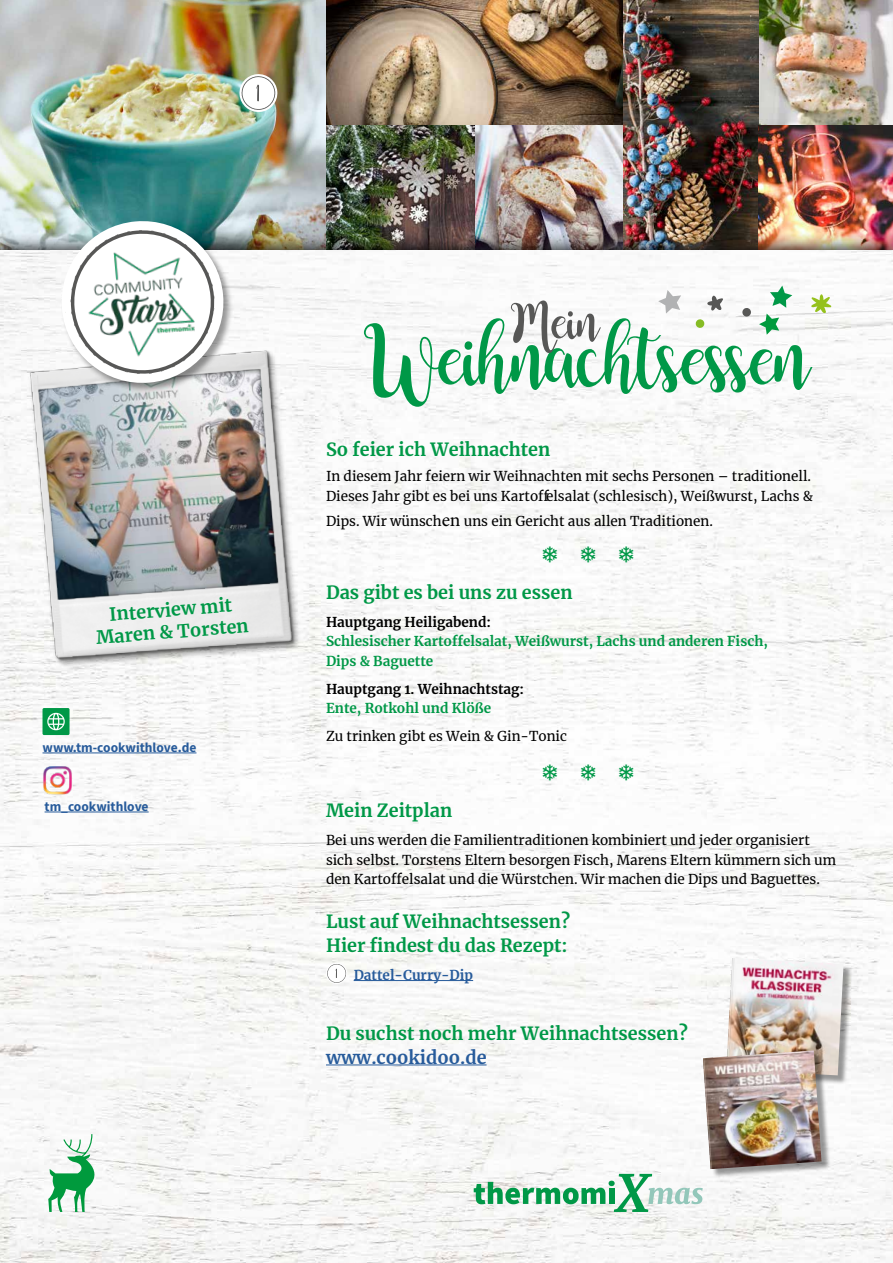
<style>
.page{position:relative;width:893px;height:1263px;background:#fff}
.page>*{position:absolute;margin:0;border:0;box-sizing:border-box;transform-origin:0 0}
.t1{font:22.5px "Arial Unicode MS";color:#009847}
.t2{font:700 18px/24px "Merriweather";color:#009847}
.t3{font:700 18px "Merriweather";color:#275b9b}
.t4{font:13.5px/19.5px "Merriweather";color:#000}
.t5{font:700 13.5px/19.5px "Merriweather";color:#009847}
.t6{font:700 13.5px "Merriweather";color:#000}
.t7{font:700 13.5px "Source Sans Pro";color:#275b9b}
.t8{font:700 13.5px "Merriweather";color:#275b9b}
.s1{font-family:"Minion Pro";font-size:19.5px}
</style>
<div class="page">
<img style="left:0;top:0;width:758px;height:232px">
<img style="left:758px;top:0;width:135px;height:232px">
<img style="left:0;top:251px;width:893px;height:1012px">
<svg style="left:474px;top:1174px;width:229px;height:38px"></svg>
<hr style="left:354px;top:980px;width:119px;height:1px;background:#275b9b">
<svg style="left:239px;top:73px;width:39px;height:40px"></svg>
<hr style="left:326px;top:1064px;width:161px;height:1px;background:#275b9b">
<div style="left:728px;top:960px;width:125px;height:124px;background:#000;opacity:.4"></div>
<img style="left:726px;top:958px;width:118px;height:117px">
<div style="left:705px;top:1052px;width:126px;height:126px;background:#000;opacity:.4"></div>
<img style="left:703px;top:1050px;width:118px;height:119px">
<svg style="left:326px;top:962px;width:22px;height:22px"></svg>
<svg style="left:364px;top:286px;width:467px;height:121px"></svg>
<svg style="left:48px;top:1133px;width:57px;height:79px"></svg>
<img style="left:26px;top:338px;width:273px;height:348px">
<div style="left:61px;top:220px;width:173px;height:173px;background:#000;opacity:.4"></div>
<svg style="left:58px;top:218px;width:169px;height:168px"></svg>
<img style="left:79px;top:241px;width:123px;height:124px">
<hr style="left:45px;top:812px;width:104px;height:1px;background:#275b9b">
<img style="left:43px;top:766px;width:30px;height:29px">
<hr style="left:43px;top:752px;width:153px;height:1px;background:#275b9b">
<div style="left:43px;top:708px;width:27px;height:27px;background:#009847;border-radius:2px"></div>
<svg style="left:47px;top:713px;width:18px;height:17px"></svg>
<h2 class="t2" style="left:94px;top:604px;width:154px;line-height:21.6px;text-align:center;rotate:-4deg">Interview mit<br>Maren &amp; Torsten</h2>
<p class="t7" style="left:43px;top:738px;width:155px">www.tm-cookwithlove.de</p>
<p class="t7" style="left:45px;top:797px;width:106px">tm_cookwithlove</p>
<h2 class="t2" style="left:326px;top:437px;width:226px">So feier ich Weihnachten</h2>
<p class="t4" style="left:326px;top:466px;width:488px">In diesem Jahr feiern wir Weihnachten mit sechs Personen – traditionell.<br>Dieses Jahr gibt es bei uns Kartoffelsalat (schlesisch), Weißwurst, Lachs &amp;</p>
<p class="t4" style="left:326px;top:511px;width:389px">Dips. Wir wünsch<span class="s1">en</span> uns ein Gericht aus allen Traditionen.</p>
<h1 class="t1" style="left:542px;top:538px;width:93px">❅ ❅ ❅</h1>
<h2 class="t2" style="left:326px;top:580px;width:248px">Das gibt es bei uns zu essen</h2>
<p class="t6" style="left:326px;top:613px;width:167px">Hauptgang Heiligabend:</p>
<p class="t5" style="left:326px;top:631px;width:443px">Schlesischer Kartoffelsalat, Weißwurst, Lachs und anderen Fisch,<br>Dips &amp; Baguette</p>
<p class="t6" style="left:326px;top:680px;width:200px">Hauptgang 1. Weihnachtstag:</p>
<p class="t5" style="left:326px;top:698px;width:167px">Ente, Rotkohl und Klöße</p>
<p class="t4" style="left:326px;top:726px;width:243px">Zu trinken gibt es Wein &amp; Gin-Tonic</p>
<h1 class="t1" style="left:542px;top:756px;width:93px">❅ ❅ ❅</h1>
<h2 class="t2" style="left:326px;top:798px;width:128px">Mein Zeitplan</h2>
<p class="t4" style="left:326px;top:830px;width:512px">Bei uns werden die Familientraditionen kombiniert und jeder organisiert sich selbst. Torstens Eltern besorgen Fisch, Marens Eltern kümmern sich um den Kartoffelsalat und die Würstchen. Wir machen die Dips und Baguettes.</p>
<h2 class="t2" style="left:326px;top:908px;width:246px">Lust auf Weihnachtsessen?<br>Hier findest du das Rezept:</h2>
<p class="t8" style="left:354px;top:965px;width:121px">Dattel-Curry-Dip</p>
<h2 class="t2" style="left:326px;top:1020px;width:363px">Du suchst noch mehr Weihnachtsessen?</h2>
<h2 class="t3" style="left:326px;top:1044px;width:162px">www.cookidoo.de</h2>
</div>
